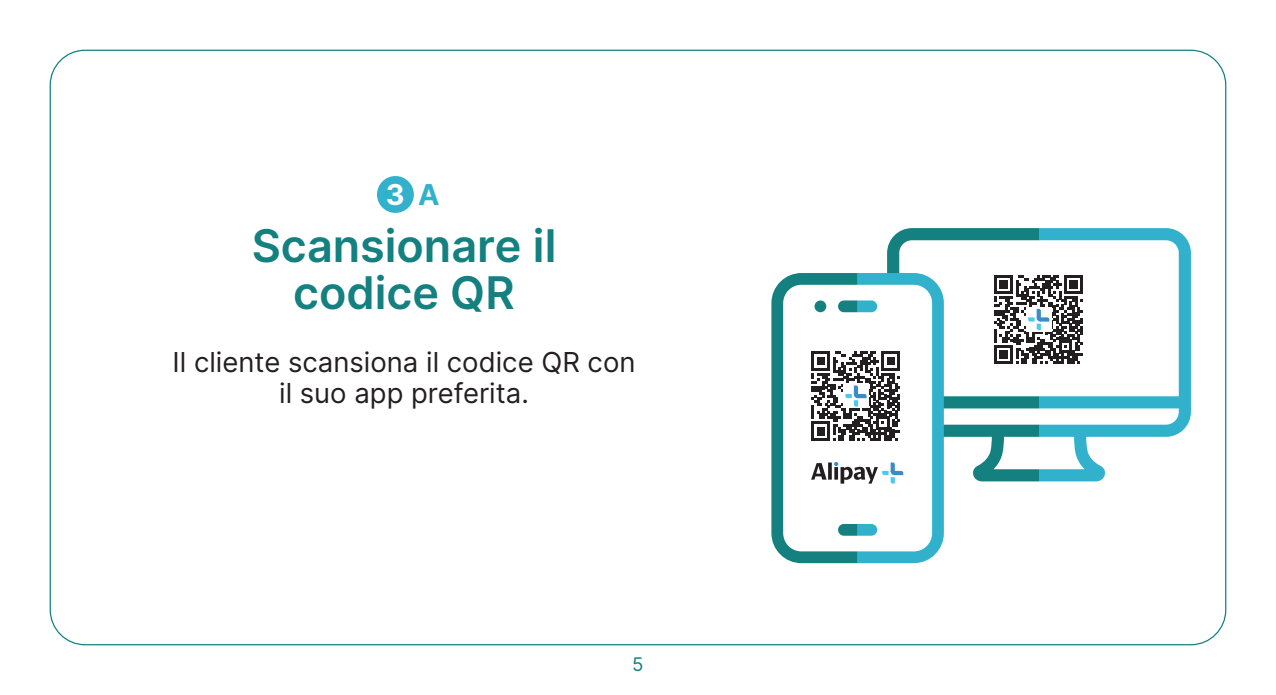
<style>
.page{position:relative;width:1276px;height:695px;background:#fff}
.page>*{position:absolute;margin:0;border:0;box-sizing:border-box;transform-origin:0 0}
.t1{font:600 45px/47.5px "Inter";color:#148080;text-align:center}
.t2{font:700 28.75px "Inter";color:#fff}
.t3{font:27.5px/31.2px "Inter";color:#231f20;text-align:center}
.t4{font:18.75px "Inter";color:#148080}
.s1{color:#32b1cc}
</style>
<div class="page">
<div style="left:377px;top:176px;width:37px;height:37px;background:#32b1cc;border-radius:50%"></div>
<svg style="left:1039px;top:228px;width:152px;height:253px"></svg>
<svg style="left:887px;top:228px;width:152px;height:253px"></svg>
<svg style="left:994px;top:275px;width:89px;height:89px"></svg>
<svg style="left:771px;top:273px;width:173px;height:290px"></svg>
<p class="t2" style="left:386px;top:173px;width:55px">3 <span class="s1">A</span></p>
<h1 class="t1" style="left:252px;top:220px;width:306px">Scansionare il codice QR</h1>
<p class="t3" style="left:172px;top:345px;width:464px">Il cliente scansiona il codice QR con il suo app preferita.</p>
<p class="t4" style="left:632px;top:650px;width:13px">5</p>
</div>
